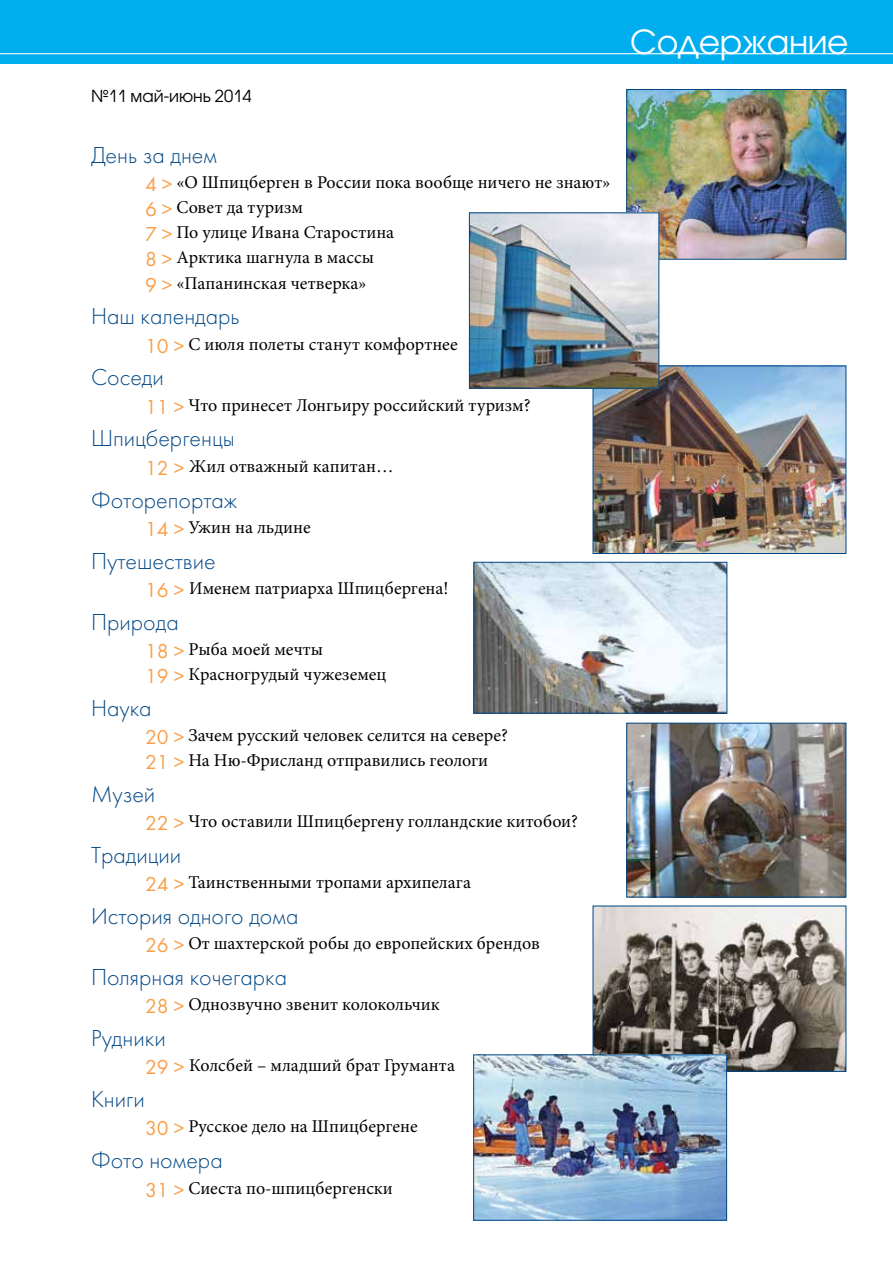
<style>
.page{position:relative;width:893px;height:1263px;background:#fff}
.page>*{position:absolute;margin:0;border:0;box-sizing:border-box;transform-origin:0 0}
.t1{font:33px "Avant Garde Gothic Book ITC";color:#fff}
.t2{font:300 24px "Futura";color:#004785}
.t3{font:18px/25.2px "Minion Pro";color:#000}
.t4{font:16.5px "Avant Garde Gothic Book ITC";color:#000}
.s1{font-family:"Futura";font-size:21px;color:#f99f49}
</style>
<div class="page">
<img style="left:476px;top:564px;width:249px;height:147px">
<div style="left:474px;top:562px;width:253px;height:151px;border:1px solid #004785"></div>
<img style="left:628px;top:91px;width:216px;height:166px">
<div style="left:626px;top:89px;width:220px;height:170px;border:1px solid #004785"></div>
<img style="left:595px;top:908px;width:249px;height:161px">
<div style="left:0;top:0;width:893px;height:63px;background:#00aeef"></div>
<hr style="left:0;top:53px;width:893px;height:1px;background:#fff">
<img style="left:595px;top:368px;width:249px;height:184px">
<div style="left:593px;top:366px;width:253px;height:188px;border:1px solid #004785"></div>
<img style="left:475px;top:1056px;width:250px;height:162px">
<div style="left:473px;top:1054px;width:254px;height:166px;border:1px solid #004785"></div>
<img style="left:471px;top:215px;width:186px;height:171px">
<div style="left:469px;top:213px;width:190px;height:175px;border:1px solid #004785"></div>
<img style="left:628px;top:725px;width:216px;height:170px">
<div style="left:626px;top:723px;width:220px;height:174px;border:1px solid #004785"></div>
<p class="t4" style="left:91px;top:86px;width:162px">№11 май-июнь 2014</p>
<h2 class="t2" style="left:91px;top:141px;width:128px">День за днем</h2>
<p class="t3" style="left:145px;top:169px;width:467px"><span class="s1">4 &gt;</span> «О Шпицберген в России пока вообще ничего не знают»<br><span class="s1">6 &gt;</span> Совет да туризм<br><span class="s1">7 &gt;</span> По улице Ивана Старостина<br><span class="s1">8 &gt;</span> Арктика шагнула в массы<br><span class="s1">9 &gt;</span> «Папанинская четверка»</p>
<h2 class="t2" style="left:91px;top:303px;width:150px">Наш календарь</h2>
<p class="t3" style="left:145px;top:331px;width:314px"><span class="s1">10 &gt;</span> С июля полеты станут комфортнее</p>
<h2 class="t2" style="left:91px;top:364px;width:74px">Соседи</h2>
<p class="t3" style="left:145px;top:392px;width:387px"><span class="s1">11 &gt;</span> Что принесет Лонгьиру российский туризм?</p>
<h2 class="t2" style="left:91px;top:425px;width:145px">Шпицбергенцы</h2>
<p class="t3" style="left:145px;top:453px;width:250px"><span class="s1">12 &gt;</span> Жил отважный капитан…</p>
<h2 class="t2" style="left:91px;top:486px;width:148px">Фоторепортаж</h2>
<p class="t3" style="left:145px;top:514px;width:167px"><span class="s1">14 &gt;</span> Ужин на льдине</p>
<h2 class="t2" style="left:91px;top:547px;width:126px">Путешествие</h2>
<p class="t3" style="left:145px;top:575px;width:305px"><span class="s1">16 &gt;</span> Именем патриарха Шпицбергена!</p>
<h2 class="t2" style="left:91px;top:608px;width:89px">Природа</h2>
<p class="t3" style="left:145px;top:636px;width:243px"><span class="s1">18 &gt;</span> Рыба моей мечты<br><span class="s1">19 &gt;</span> Красногрудый чужеземец</p>
<h2 class="t2" style="left:91px;top:694px;width:62px">Наука</h2>
<p class="t3" style="left:145px;top:723px;width:364px"><span class="s1">20 &gt;</span> Зачем русский человек селится на севере?<br><span class="s1">21 &gt;</span> На Ню-Фрисланд отправились геологи</p>
<h2 class="t2" style="left:91px;top:780px;width:66px">Музей</h2>
<p class="t3" style="left:145px;top:809px;width:435px"><span class="s1">22 &gt;</span> Что оставили Шпицбергену голландские китобои?</p>
<h2 class="t2" style="left:91px;top:841px;width:92px">Традиции</h2>
<p class="t3" style="left:145px;top:870px;width:327px"><span class="s1">24 &gt;</span> Таинственными тропами архипелага</p>
<h2 class="t2" style="left:91px;top:902px;width:209px">История одного дома</h2>
<p class="t3" style="left:145px;top:931px;width:396px"><span class="s1">26 &gt;</span> От шахтерской робы до европейских брендов</p>
<h2 class="t2" style="left:91px;top:963px;width:198px">Полярная кочегарка</h2>
<p class="t3" style="left:145px;top:992px;width:296px"><span class="s1">28 &gt;</span> Однозвучно звенит колокольчик</p>
<h2 class="t2" style="left:91px;top:1024px;width:76px">Рудники</h2>
<p class="t3" style="left:145px;top:1053px;width:311px"><span class="s1">29 &gt;</span> Колсбей – младший брат Груманта</p>
<h2 class="t2" style="left:91px;top:1086px;width:55px">Книги</h2>
<p class="t3" style="left:145px;top:1114px;width:274px"><span class="s1">30 &gt;</span> Русское дело на Шпицбергене</p>
<h2 class="t2" style="left:91px;top:1147px;width:133px">Фото номера</h2>
<p class="t3" style="left:145px;top:1175px;width:249px"><span class="s1">31 &gt;</span> Сиеста по-шпицбергенски</p>
<h1 class="t1" style="left:630px;top:22px;width:220px">Содержание</h1>
</div>
